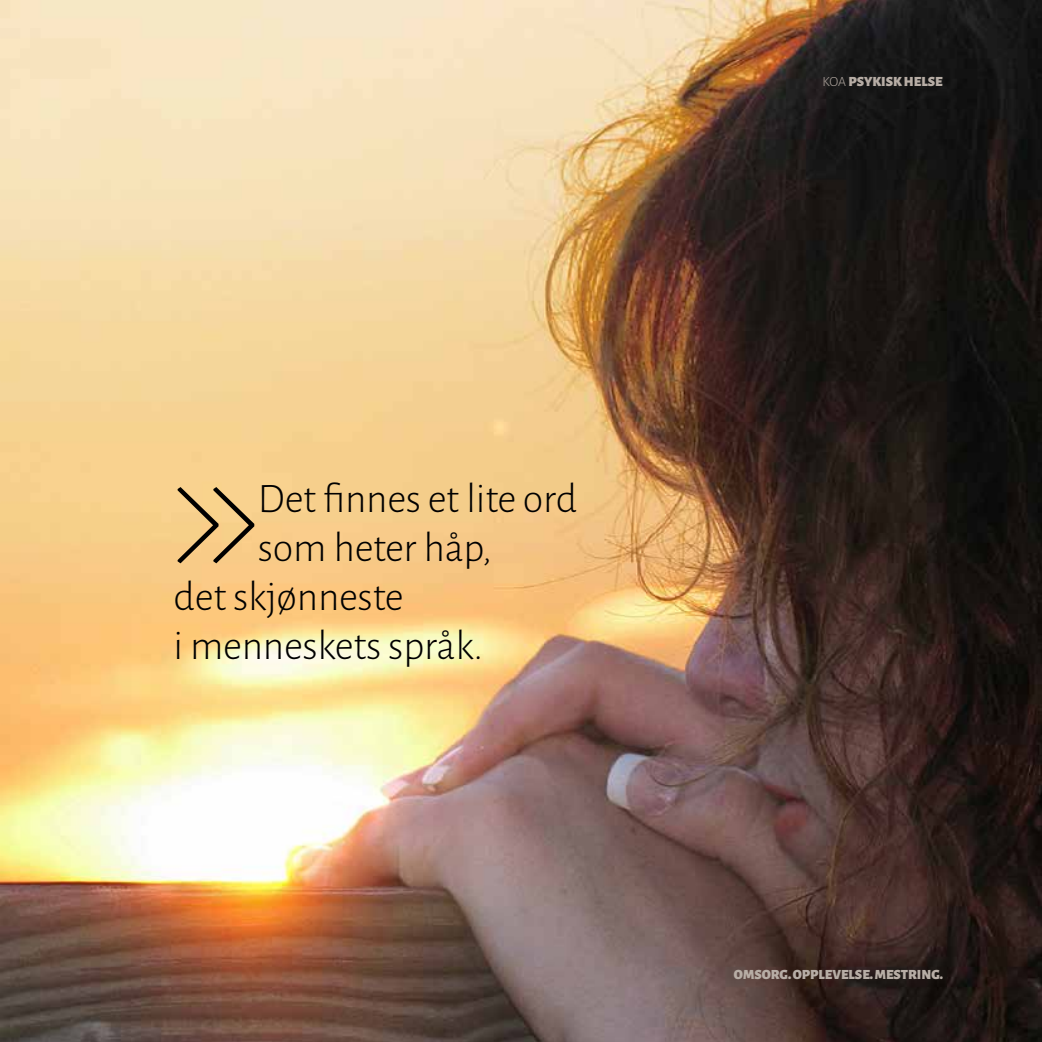
<style>
.page{position:relative;width:1042px;height:1042px;background:#fff}
.page>*{position:absolute;margin:0;border:0;box-sizing:border-box;transform-origin:0 0}
.t1{font:100 220.5px "Alegreya Sans";color:#000;scale:1.11 1}
.t2{font:300 42px "Alegreya Sans";letter-spacing:-.005em;color:#000}
.t3{font:900 14px "Alegreya Sans";color:#b7ada5}
.s1{font-weight:300}
</style>
<div class="page">
<img style="left:0;top:0;width:1042px;height:1042px">
<p class="t3" style="left:822px;top:70px;width:122px"><span class="s1">KOA</span> PSYKISK HELSE</p>
<p class="t2" style="left:258px;top:471px;width:321px">Det finnes et lite ord</p>
<p class="t2" style="left:258px;top:520px;width:235px">som heter håp,</p>
<p class="t2" style="left:174px;top:569px;width:231px">det skjønneste</p>
<p class="t2" style="left:174px;top:618px;width:311px">i menneskets språk.</p>
<h1 class="t1" style="left:174px;top:369px;width:80px">»</h1>
<p class="t3" style="left:734px;top:963px;width:210px">OMSORG. OPPLEVELSE. MESTRING.</p>
</div>
